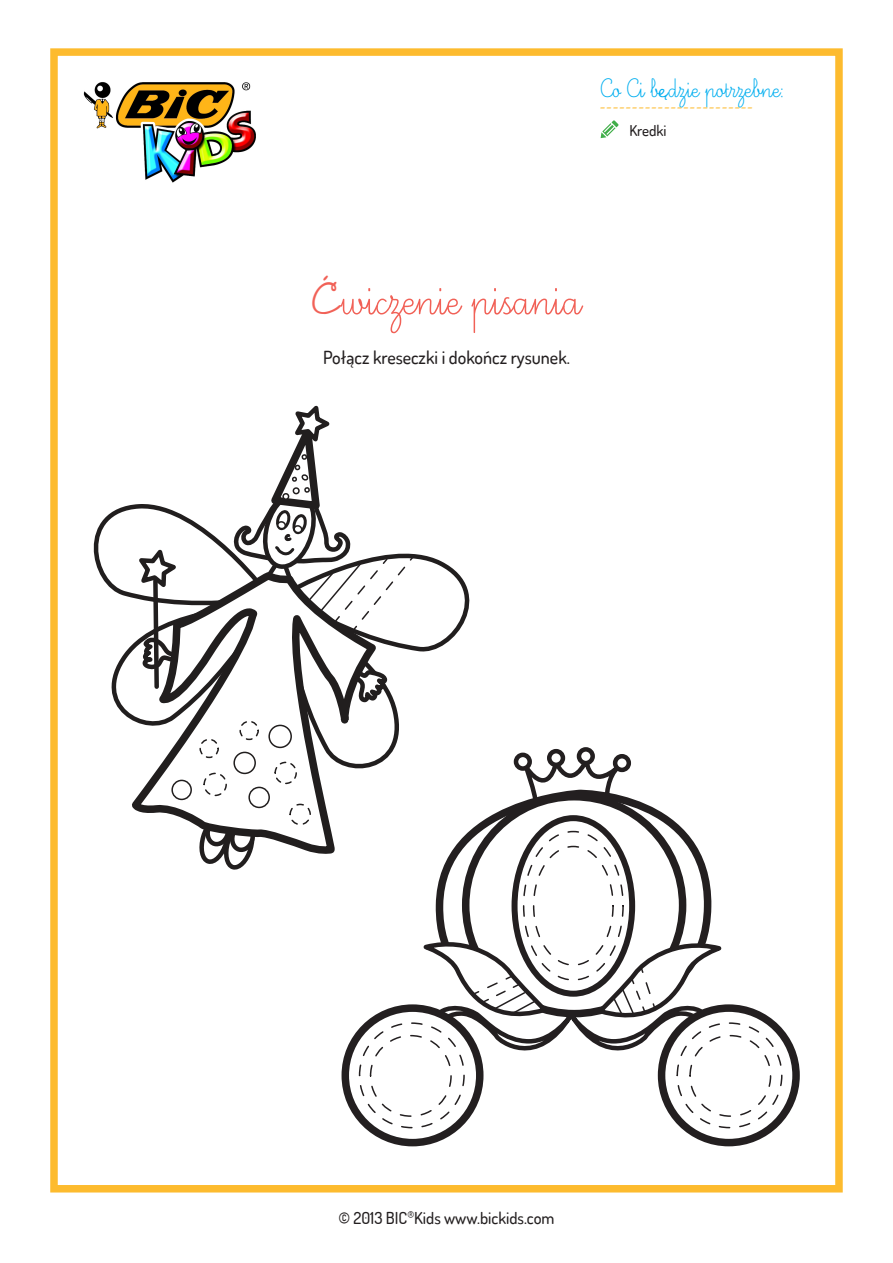
<style>
.page{position:relative;width:893px;height:1263px;background:#fff}
.page>*{position:absolute;margin:0;border:0;box-sizing:border-box;transform-origin:0 0}
.t1{font:60px "Ecriture A Romain Orne";color:#f16157}
.t2{font:33px "Ecriture A Romain Orne";color:#00aeef}
.t3{font:500 18px "Dosis";color:#231f20}
.t4{font:18px "Minion Pro";color:#fdbb2e}
.t5{font:500 16.5px "Dosis";color:#231f20}
.t6{font:500 15px "Dosis";color:#231f20}
.s1{font-family:"The Only Exception";font-size:19.5px}
.s2{font-family:"The Only Exception";font-size:36px}
</style>
<div class="page">
<div style="left:50px;top:48px;width:793px;height:1144px;border:8px solid #fdbb2e"></div>
<img style="left:83px;top:82px;width:173px;height:101px">
<svg style="left:601px;top:120px;width:18px;height:18px"></svg>
<svg style="left:521px;top:747px;width:102px;height:39px"></svg>
<svg style="left:615px;top:756px;width:14px;height:14px"></svg>
<div style="left:613px;top:754px;width:18px;height:18px;border:4px solid #231f20;border-radius:50%"></div>
<svg style="left:579px;top:749px;width:14px;height:14px"></svg>
<div style="left:577px;top:747px;width:18px;height:18px;border:4px solid #231f20;border-radius:50%"></div>
<svg style="left:549px;top:751px;width:14px;height:14px"></svg>
<div style="left:547px;top:749px;width:18px;height:18px;border:4px solid #231f20;border-radius:50%"></div>
<svg style="left:516px;top:755px;width:14px;height:13px"></svg>
<div style="left:514px;top:753px;width:18px;height:18px;border:4px solid #231f20;border-radius:50%"></div>
<svg style="left:438px;top:786px;width:271px;height:150px"></svg>
<div style="left:466px;top:797px;width:217px;height:217px;background:#fff;border-radius:50%"></div>
<div style="left:462px;top:793px;width:224px;height:224px;border:8px solid #231f20;border-radius:50%"></div>
<svg style="left:515px;top:818px;width:117px;height:176px"></svg>
<div style="left:512px;top:815px;width:123px;height:182px;border:6px solid #231f20;border-radius:50%"></div>
<div style="left:524px;top:831px;width:99px;height:149px;background:#fff;border-radius:50%"></div>
<div style="left:533px;top:846px;width:81px;height:120px;border:2px dashed #231f20;border-radius:50%"></div>
<svg style="left:345px;top:1008px;width:135px;height:134px"></svg>
<div style="left:342px;top:1004px;width:141px;height:142px;border:8px solid #231f20;border-radius:50%"></div>
<svg style="left:662px;top:1008px;width:134px;height:134px"></svg>
<div style="left:658px;top:1004px;width:142px;height:142px;border:8px solid #231f20;border-radius:50%"></div>
<div style="left:360px;top:1023px;width:104px;height:104px;background:#fff;border-radius:50%"></div>
<div style="left:359px;top:1022px;width:106px;height:106px;border:2px dashed #231f20;border-radius:50%"></div>
<div style="left:370px;top:1035px;width:82px;height:82px;border:2px dashed #231f20;border-radius:50%"></div>
<div style="left:677px;top:1023px;width:105px;height:104px;background:#fff;border-radius:50%"></div>
<div style="left:676px;top:1022px;width:106px;height:106px;border:2px dashed #231f20;border-radius:50%"></div>
<svg style="left:203px;top:861px;width:45px;height:8px"></svg>
<svg style="left:132px;top:779px;width:203px;height:82px"></svg>
<div style="left:290px;top:804px;width:20px;height:20px;background:#fff;border-radius:50%"></div>
<div style="left:289px;top:804px;width:22px;height:21px;border:2px dashed #211e1e;border-radius:50%"></div>
<div style="left:275px;top:762px;width:21px;height:21px;background:#fff;border-radius:50%"></div>
<div style="left:274px;top:762px;width:23px;height:22px;border:2px dashed #211e1e;border-radius:50%"></div>
<div style="left:249px;top:787px;width:20px;height:20px;background:#fff;border-radius:50%"></div>
<div style="left:248px;top:787px;width:22px;height:21px;border:2px solid #211e1e;border-radius:50%"></div>
<div style="left:204px;top:773px;width:22px;height:22px;background:#fff;border-radius:50%"></div>
<div style="left:203px;top:773px;width:24px;height:23px;border:2px dashed #211e1e;border-radius:50%"></div>
<div style="left:172px;top:780px;width:19px;height:19px;background:#fff;border-radius:50%"></div>
<div style="left:171px;top:780px;width:21px;height:20px;border:2px solid #211e1e;border-radius:50%"></div>
<div style="left:689px;top:1035px;width:82px;height:82px;border:2px dashed #231f20;border-radius:50%"></div>
<svg style="left:93px;top:405px;width:377px;height:374px"></svg>
<svg style="left:421px;top:936px;width:303px;height:134px"></svg>
<h2 class="t2" style="left:600px;top:72px;width:186px">Co Ci b<span class="s1">ę</span>dzie potrzebne:</h2>
<p class="t4" style="left:600px;top:94px;width:155px">------------------------</p>
<p class="t6" style="left:629px;top:121px;width:39px">Kredki</p>
<h1 class="t1" style="left:313px;top:269px;width:269px"><span class="s2">Ć</span>wiczenie pisania</h1>
<p class="t3" style="left:323px;top:346px;width:248px">Połącz kreseczki i dokończ rysunek.</p>
<p class="t5" style="left:338px;top:1207px;width:218px">© 2013 BIC<sup>®</sup>Kids www.bickids.com</p>
</div>
